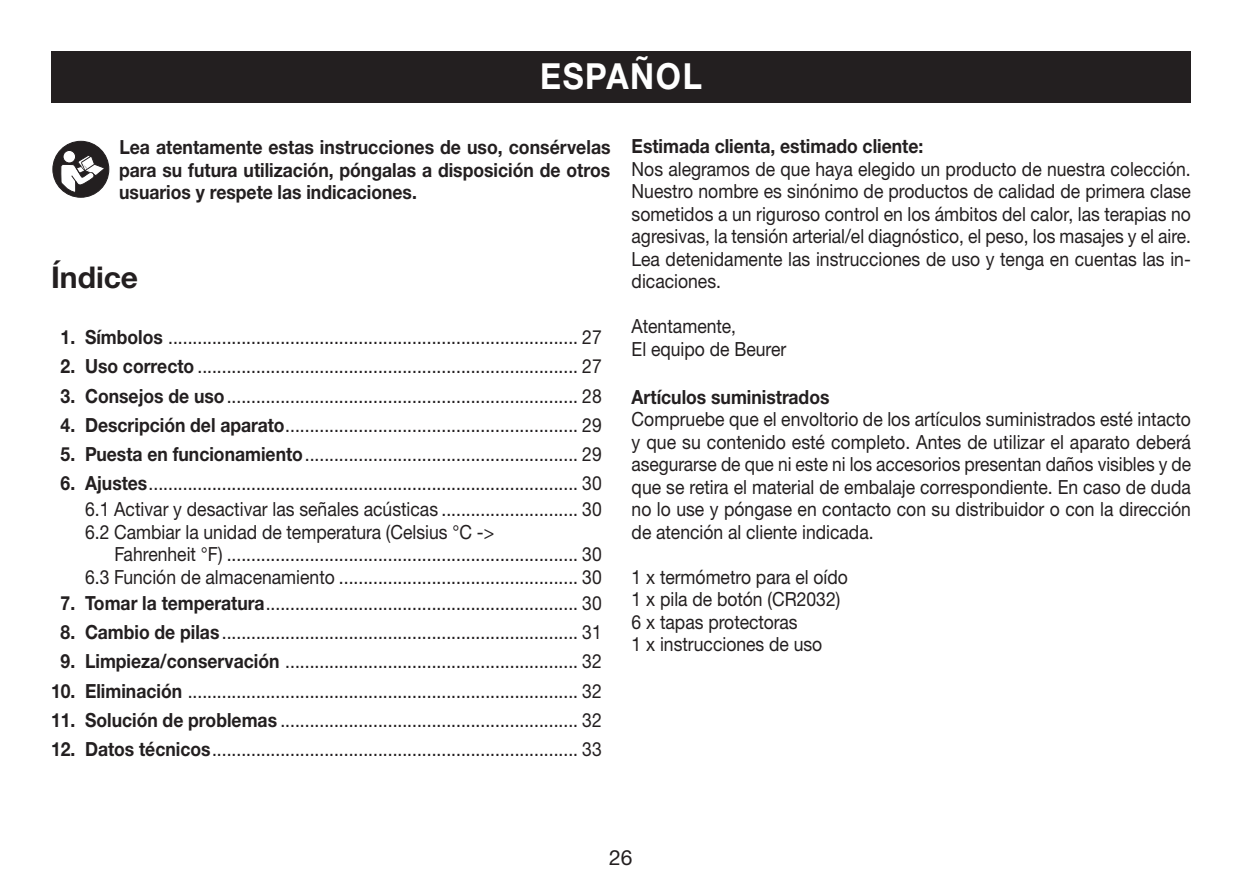
<style>
.page{position:relative;width:1259px;height:893px;background:#fff}
.page>*{position:absolute;margin:0;border:0;box-sizing:border-box;transform-origin:0 0}
.t1{font:700 36px "Helvetica Neue LTW1 G";color:#fff;scale:.9 1}
.t2{font:700 30px "Helvetica Neue LTW1 G";color:#231f20}
.t3{font:21px "Helvetica Neue LTW1 G";color:#231f20}
.t4{font:19.5px/22.5px "Helvetica Neue LTW1 G";color:#231f20;text-align:justify;scale:.9 1}
.t5{font:700 19.5px/22.5px "Helvetica Neue LTW1 G";color:#231f20;text-align:justify;scale:.91 1}
.t6{font:700 19.5px "Helvetica Neue LTW1 G";color:#231f20;scale:.9 1}
.s1{font-weight:700}
</style>
<div class="page">
<div style="left:51px;top:51px;width:1140px;height:51px;background:#231f20"></div>
<div style="left:53px;top:141px;width:56px;height:56px;background:#231f20;border-radius:50%"></div>
<div style="left:53px;top:141px;width:56px;height:57px;border:1px solid #231f20;border-radius:50%"></div>
<svg style="left:63px;top:150px;width:13px;height:13px"></svg>
<div style="left:63px;top:150px;width:13px;height:13px;border:1px solid #231f20;border-radius:50%"></div>
<svg style="left:60px;top:154px;width:46px;height:39px"></svg>
<h1 class="t1" style="left:540px;top:54px;width:155px">Español</h1>
<p class="t5" style="left:119px;top:136px;width:541px">Lea atentamente estas instrucciones de uso, consérvelas para su futura utilización, póngalas a disposición de otros usuarios y respete las indicaciones.</p>
<h2 class="t2" style="left:51px;top:258px;width:89px">Índice</h2>
<p class="t4" style="left:61px;top:326px;width:603px"><span class="s1">1. Símbolos</span> .................................................................................... 27</p>
<p class="t4" style="left:61px;top:355px;width:603px"><span class="s1">2. Uso correcto</span> .............................................................................. 27</p>
<p class="t4" style="left:61px;top:384px;width:603px"><span class="s1">3. Consejos de uso</span>........................................................................ 28</p>
<p class="t4" style="left:61px;top:413px;width:603px"><span class="s1">4. Descripción del aparato</span>............................................................ 29</p>
<p class="t4" style="left:61px;top:443px;width:603px"><span class="s1">5. Puesta en funcionamiento</span>........................................................ 29</p>
<p class="t4" style="left:61px;top:470px;width:603px;line-height:25.8px;text-align:right"><span class="s1">6. Ajustes</span>........................................................................................ 30<br>6.1 Activar y desactivar las señales acústicas ............................ 30</p>
<p class="t4" style="left:85px;top:520px;width:456px">6.2 Cambiar la unidad de temperatura (Celsius °C -&gt;</p>
<p class="t4" style="left:114px;top:543px;width:543px">Fahrenheit °F) ........................................................................ 30</p>
<p class="t4" style="left:85px;top:566px;width:576px">6.3 Función de almacenamiento ................................................. 30</p>
<p class="t4" style="left:61px;top:591px;width:603px"><span class="s1">7. Tomar la temperatura</span>................................................................ 30</p>
<p class="t4" style="left:61px;top:621px;width:603px"><span class="s1">8. Cambio de pilas</span> ......................................................................... 31</p>
<p class="t4" style="left:61px;top:650px;width:603px"><span class="s1">9. Limpieza/conservación</span> ............................................................ 32</p>
<p class="t4" style="left:51px;top:679px;width:613px"><span class="s1">10. Eliminación</span> ................................................................................ 32</p>
<p class="t4" style="left:51px;top:709px;width:613px"><span class="s1">11. Solución de problemas</span> ............................................................. 32</p>
<p class="t4" style="left:51px;top:738px;width:613px"><span class="s1">12. Datos técnicos</span>........................................................................... 33</p>
<p class="t6" style="left:631px;top:134px;width:326px">Estimada clienta, estimado cliente:</p>
<p class="t4" style="left:631px;top:158px;width:623px">Nos alegramos de que haya elegido un producto de nuestra colección.<br>Nuestro nombre es sinónimo de productos de calidad de primera clase sometidos a un riguroso control en los ámbitos del calor, las terapias no agresivas, la tensión arterial/el diagnóstico, el peso, los masajes y el aire.<br>Lea detenidamente las instrucciones de uso y tenga en cuentas las in&shy;dicaciones.</p>
<p class="t4" style="left:631px;top:315px;width:173px">Atentamente,<br>El equipo de Beurer</p>
<p class="t6" style="left:631px;top:385px;width:221px">Artículos suministrados</p>
<p class="t4" style="left:631px;top:408px;width:623px">Compruebe que el envoltorio de los artículos suministrados esté intacto y que su contenido esté completo. Antes de utilizar el aparato deberá asegurarse de que ni este ni los accesorios presentan daños visibles y de que se retira el material de embalaje correspondiente. En caso de duda no lo use y póngase en contacto con su distribuidor o con la dirección de atención al cliente indicada.</p>
<p class="t4" style="left:631px;top:566px;width:242px;text-align:left">1 x termómetro para el oído<br>1 x pila de botón (CR2032)<br>6 x tapas protectoras<br>1 x instrucciones de uso</p>
<p class="t3" style="left:609px;top:845px;width:25px">26</p>
</div>
